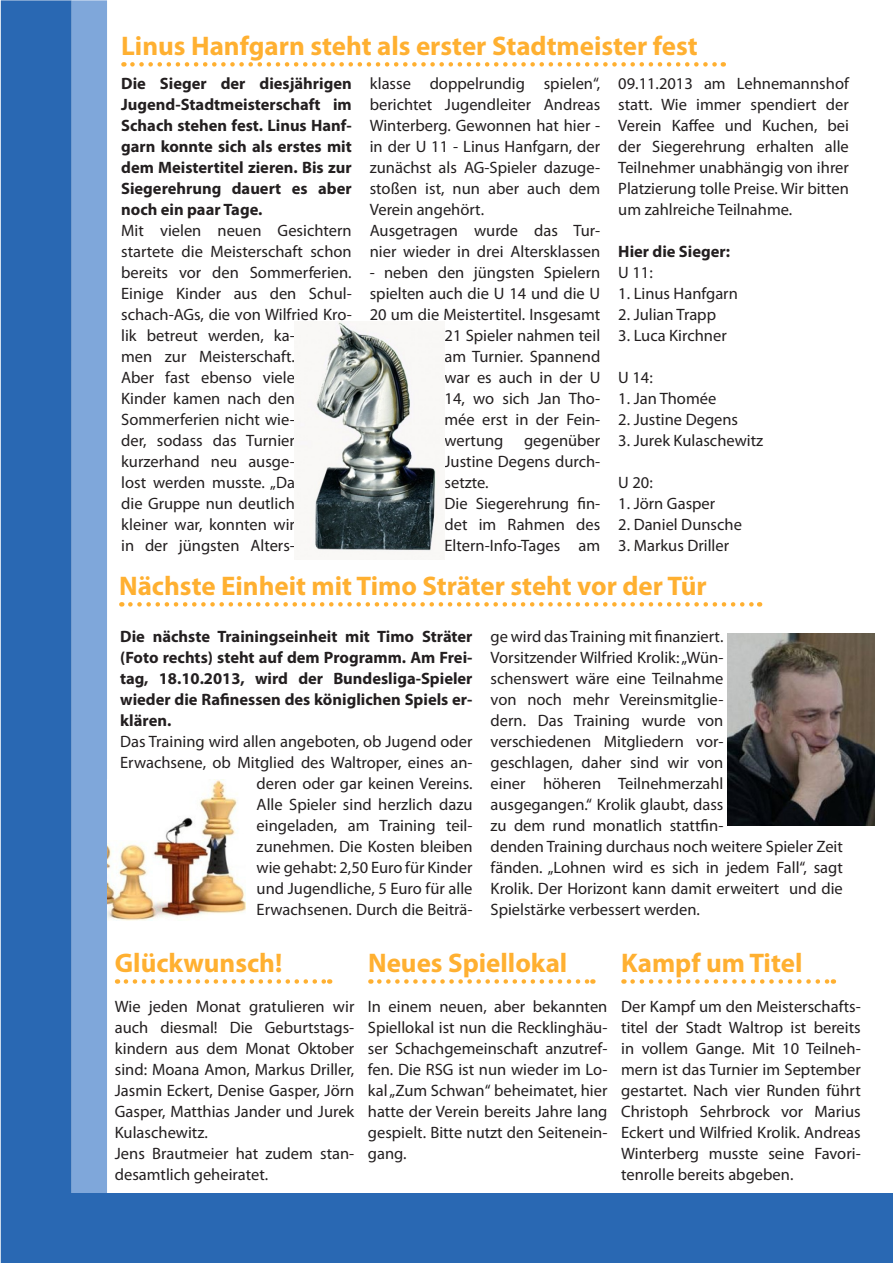
<style>
.page{position:relative;width:893px;height:1263px;background:#fff}
.page>*{position:absolute;margin:0;border:0;box-sizing:border-box;transform-origin:0 0}
.Überschrift{font:700 27px "Myriad Pro";color:#ffb031}
.Textkörper{font:16.5px/21px "Myriad Pro";color:#231f20;text-align:justify}
.Textkörper-2{font:700 16.5px/21px "Myriad Pro";color:#231f20;text-align:justify}
</style>
<div class="page">
<div style="left:71px;top:0;width:36px;height:1235px;background:#7fa7da"></div>
<div style="left:1px;top:0;width:70px;height:1263px;background:#2968b3"></div>
<div style="left:2px;top:1193px;width:891px;height:69px;background:#2968b3"></div>
<svg style="left:126px;top:979px;width:204px;height:5px"></svg>
<svg style="left:132px;top:62px;width:592px;height:5px"></svg>
<svg style="left:130px;top:602px;width:630px;height:5px"></svg>
<svg style="left:379px;top:979px;width:214px;height:5px"></svg>
<svg style="left:633px;top:979px;width:201px;height:5px"></svg>
<img style="left:728px;top:633px;width:147px;height:192px">
<img style="left:107px;top:779px;width:139px;height:141px">
<img style="left:299px;top:321px;width:143px;height:236px">
<p class="Überschrift" style="left:121px;top:29px;width:578px">Linus Hanfgarn steht als erster Stadtmeister fest</p>
<p class="Textkörper-2" style="left:121px;top:72px;width:232px">Die Sieger der diesjährigen Jugend-Stadtmeisterschaft im Schach stehen fest. Linus Hanf&shy;garn konnte sich als erstes mit dem Meistertitel zieren. Bis zur Siegerehrung dauert es aber noch ein paar Tage.</p>
<p class="Textkörper" style="left:121px;top:219px;width:232px;text-align:left">Mit vielen neuen Gesichtern startete die Meisterschaft schon bereits vor den Sommerferien.<br>Einige Kinder aus den Schul&shy;schach-AGs, die von Wilfried Kro&shy;lik betreut werden, ka-<br>men zur Meisterschaft.<br>Aber fast ebenso viele<br>Kinder kamen nach den<br>Sommerferien nicht wie-<br>der, sodass das Turnier kurzerhand neu ausge-<br>lost werden musste. „Da<br>die Gruppe nun deutlich<br>kleiner war, konnten wir<br>in der jüngsten Alters-</p>
<p class="Textkörper" style="left:618px;top:72px;width:232px">09.11.2013 am Lehnemannshof statt. Wie immer spendiert der Verein Kaffee und Kuchen, bei der Siegerehrung erhalten alle Teilnehmer unabhängig von ihrer Platzierung tolle Preise. Wir bitten um zahlreiche Teilnahme.</p>
<p class="Textkörper-2" style="left:618px;top:240px;width:113px">Hier die Sieger:</p>
<p class="Textkörper" style="left:618px;top:261px;width:36px">U 11:</p>
<p class="Textkörper" style="left:618px;top:282px;width:121px">1. Linus Hanfgarn</p>
<p class="Textkörper" style="left:618px;top:303px;width:99px">2. Julian Trapp</p>
<p class="Textkörper" style="left:618px;top:324px;width:110px">3. Luca Kirchner</p>
<p class="Textkörper" style="left:618px;top:366px;width:36px">U 14:</p>
<p class="Textkörper" style="left:618px;top:387px;width:100px">1. Jan Thomée</p>
<p class="Textkörper" style="left:618px;top:408px;width:121px">2. Justine Degens</p>
<p class="Textkörper" style="left:618px;top:429px;width:146px">3. Jurek Kulaschewitz</p>
<p class="Textkörper" style="left:618px;top:471px;width:36px">U 20:</p>
<p class="Textkörper" style="left:618px;top:492px;width:98px">1. Jörn Gasper</p>
<p class="Textkörper" style="left:618px;top:513px;width:125px">2. Daniel Dunsche</p>
<p class="Textkörper" style="left:618px;top:534px;width:112px">3. Markus Driller</p>
<p class="Überschrift" style="left:119px;top:569px;width:589px">Nächste Einheit mit Timo Sträter steht vor der Tür</p>
<p class="Textkörper-2" style="left:120px;top:625px;width:354px">Die nächste Trainingseinheit mit Timo Sträter (Foto rechts) steht auf dem Programm. Am Frei&shy;tag, 18.10.2013, wird der Bundesliga-Spieler wieder die Rafinessen des königlichen Spiels er&shy;klären.</p>
<p class="Textkörper" style="left:120px;top:730px;width:354px;text-align:right">Das Training wird allen angeboten, ob Jugend oder Erwachsene, ob Mitglied des Waltroper, eines an&shy;deren oder gar keinen Vereins.<br>Alle Spieler sind herzlich dazu<br>eingeladen, am Training teil-<br>zunehmen. Die Kosten bleiben<br>wie gehabt: 2,50 Euro für Kinder<br>und Jugendliche, 5 Euro für alle<br>Erwachsenen. Durch die Beiträ-</p>
<p class="Textkörper" style="left:370px;top:72px;width:232px">klasse doppelrundig spielen“, berichtet Jugendleiter Andreas Winterberg. Gewonnen hat hier - in der U 11 - Linus Hanfgarn, der zunächst als AG-Spieler dazuge&shy;stoßen ist, nun aber auch dem Verein angehört.</p>
<p class="Textkörper" style="left:370px;top:219px;width:232px">Ausgetragen wurde das Tur&shy;nier wieder in drei Altersklassen</p>
<p class="Textkörper" style="left:370px;top:261px;width:232px">- neben den jüngsten Spielern</p>
<p class="Textkörper" style="left:370px;top:282px;width:232px">spielten auch die U 14 und die U</p>
<p class="Textkörper" style="left:370px;top:303px;width:232px">20 um die Meistertitel. Insgesamt</p>
<p class="Textkörper" style="left:444px;top:324px;width:157px">21 Spieler nahmen teil</p>
<p class="Textkörper" style="left:444px;top:345px;width:157px">am Turnier. Spannend</p>
<p class="Textkörper" style="left:444px;top:366px;width:157px">war es auch in der U</p>
<p class="Textkörper" style="left:444px;top:387px;width:157px">14, wo sich Jan Tho-</p>
<p class="Textkörper" style="left:444px;top:408px;width:157px">mée erst in der Fein-</p>
<p class="Textkörper" style="left:444px;top:429px;width:157px">wertung gegenüber</p>
<p class="Textkörper" style="left:444px;top:450px;width:157px">Justine Degens durch-</p>
<p class="Textkörper" style="left:444px;top:471px;width:46px">setzte.</p>
<p class="Textkörper" style="left:444px;top:492px;width:157px">Die Siegerehrung fin&shy;det im Rahmen des Eltern-Info-Tages am</p>
<p class="Textkörper" style="left:491px;top:625px;width:234px">ge wird das Training mit finanziert.</p>
<p class="Textkörper" style="left:491px;top:646px;width:354px;text-align:left">Vorsitzender Wilfried Krolik: „Wün-<br>schenswert wäre eine Teilnahme<br>von noch mehr Vereinsmitglie-<br>dern. Das Training wurde von<br>verschiedenen Mitgliedern vor-<br>geschlagen, daher sind wir von<br>einer höheren Teilnehmerzahl<br>ausgegangen.“ Krolik glaubt, dass<br>zu dem rund monatlich stattfin-<br>denden Training durchaus noch weitere Spieler Zeit fänden. „Lohnen wird es sich in jedem Fall“, sagt Krolik. Der Horizont kann damit erweitert und die Spielstärke verbessert werden.</p>
<p class="Überschrift" style="left:368px;top:946px;width:201px">Neues Spiellokal</p>
<p class="Textkörper" style="left:621px;top:996px;width:241px">Der Kampf um den Meisterschafts&shy;titel der Stadt Waltrop ist bereits in vollem Gange. Mit 10 Teilneh&shy;mern ist das Turnier im September gestartet. Nach vier Runden führt Christoph Sehrbrock vor Marius Eckert und Wilfried Krolik. Andreas Winterberg musste seine Favori&shy;tenrolle bereits abgeben.</p>
<p class="Überschrift" style="left:621px;top:946px;width:183px">Kampf um Titel</p>
<p class="Überschrift" style="left:115px;top:946px;width:169px">Glückwunsch!</p>
<p class="Textkörper" style="left:115px;top:996px;width:241px">Wie jeden Monat gratulieren wir auch diesmal! Die Geburtstags&shy;kindern aus dem Monat Oktober sind: Moana Amon, Markus Driller, Jasmin Eckert, Denise Gasper, Jörn Gasper, Matthias Jander und Jurek Kulaschewitz.</p>
<p class="Textkörper" style="left:115px;top:1143px;width:241px">Jens Brautmeier hat zudem stan&shy;desamtlich geheiratet.</p>
<p class="Textkörper" style="left:368px;top:996px;width:241px">In einem neuen, aber bekannten Spiellokal ist nun die Recklinghäu&shy;ser Schachgemeinschaft anzutref&shy;fen. Die RSG ist nun wieder im Lo&shy;kal „Zum Schwan“ beheimatet, hier hatte der Verein bereits Jahre lang gespielt. Bitte nutzt den Seitenein&shy;gang.</p>
</div>
